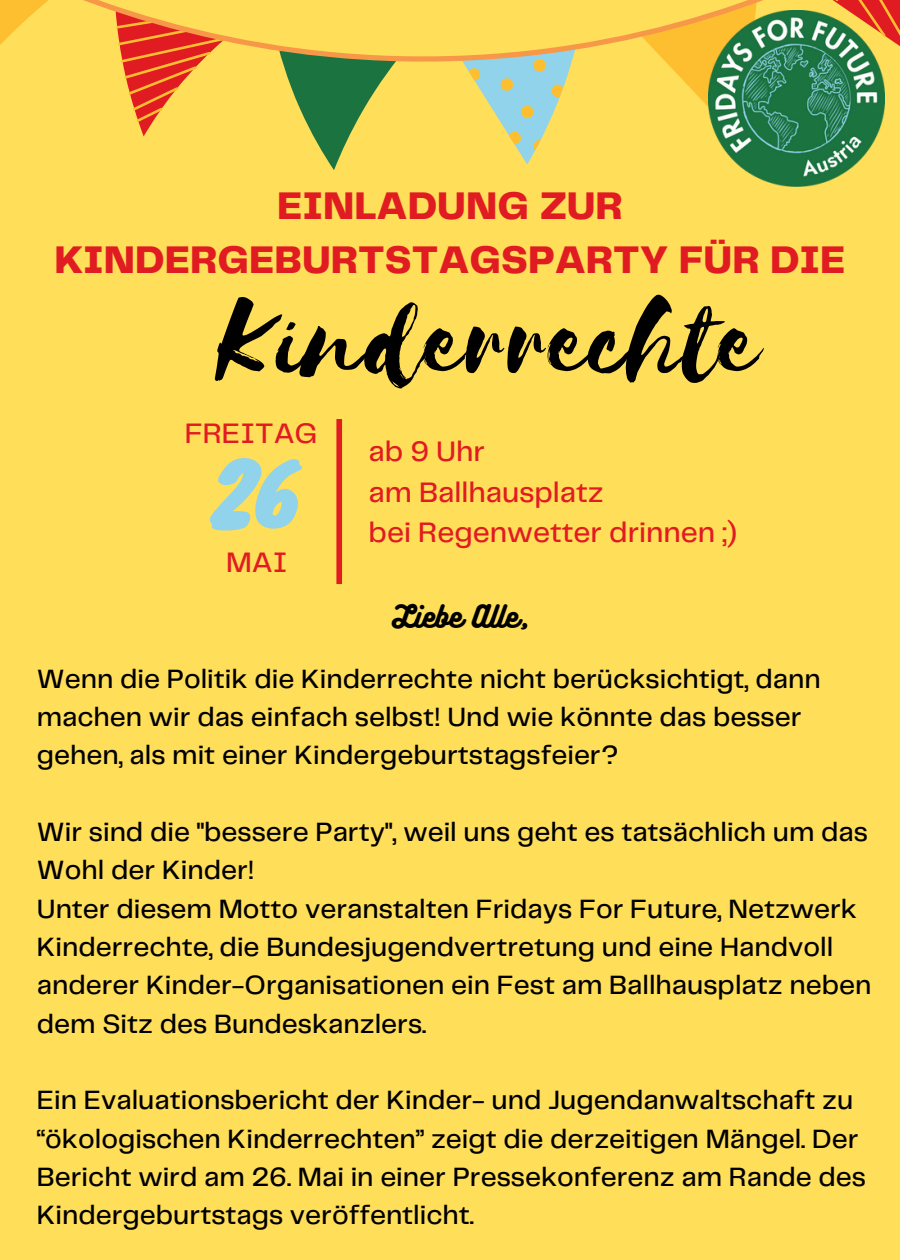
<style>
.page{position:relative;width:900px;height:1260px;background:#ffde59}
.page>*{position:absolute;margin:0;border:0;box-sizing:border-box;transform-origin:0 0}
.t1{font:121.75px "Selima";color:#000}
.t2{font:80.25px "Knewave";color:#90d3eb}
.t3{font:800 40px/54.5px "Telegraf";color:#e11b22;text-align:center}
.t4{font:500 29.25px "Telegraf";color:#e11b22}
.t5{font:500 27.5px/38.2px "Telegraf";color:#000}
.t6{font:27.5px "Bukhari Script";color:#000}
</style>
<div class="page">
<svg style="left:321px;top:150px;width:22px;height:20px"></svg>
<svg style="left:518px;top:150px;width:18px;height:15px"></svg>
<svg style="left:122px;top:62px;width:586px;height:88px"></svg>
<svg style="left:0;top:0;width:900px;height:62px"></svg>
<div style="left:336px;top:419px;width:6px;height:165px;background:#e11b22"></div>
<img style="left:708px;top:10px;width:177px;height:177px">
<p class="t3" style="left:54px;top:180px;width:793px">EINLADUNG ZUR<br>KINDERGEBURTSTAGSPARTY FÜR DIE</p>
<p class="t1" style="left:221px;top:275px;width:541px">Kinderrechte</p>
<p class="t4" style="left:185px;top:421px;width:134px">FREITAG</p>
<p class="t2" style="left:212px;top:429px;width:92px">26</p>
<p class="t4" style="left:226px;top:550px;width:63px">MAI</p>
<p class="t4" style="left:369px;top:439px;width:118px">ab 9 Uhr</p>
<p class="t4" style="left:369px;top:479px;width:237px">am Ballhausplatz</p>
<p class="t4" style="left:369px;top:520px;width:370px">bei Regenwetter drinnen ;)</p>
<p class="t6" style="left:392px;top:598px;width:139px">Liebe Alle,</p>
<p class="t5" style="left:37px;top:661px;width:785px">Wenn die Politik die Kinderrechte nicht berücksichtigt, dann machen wir das einfach selbst! Und wie könnte das besser gehen, als mit einer Kindergeburtstagsfeier?</p>
<p class="t5" style="left:37px;top:814px;width:833px">Wir sind die "bessere Party", weil uns geht es tatsächlich um das<br>Wohl der Kinder!</p>
<p class="t5" style="left:37px;top:891px;width:836px">Unter diesem Motto veranstalten Fridays For Future, Netzwerk Kinderrechte, die Bundesjugendvertretung und eine Handvoll anderer Kinder-Organisationen ein Fest am Ballhausplatz neben dem Sitz des Bundeskanzlers.</p>
<p class="t5" style="left:37px;top:1083px;width:831px">Ein Evaluationsbericht der Kinder- und Jugendanwaltschaft zu “ökologischen Kinderrechten” zeigt die derzeitigen Mängel. Der Bericht wird am 26. Mai in einer Pressekonferenz am Rande des Kindergeburtstags veröffentlicht.</p>
</div>
